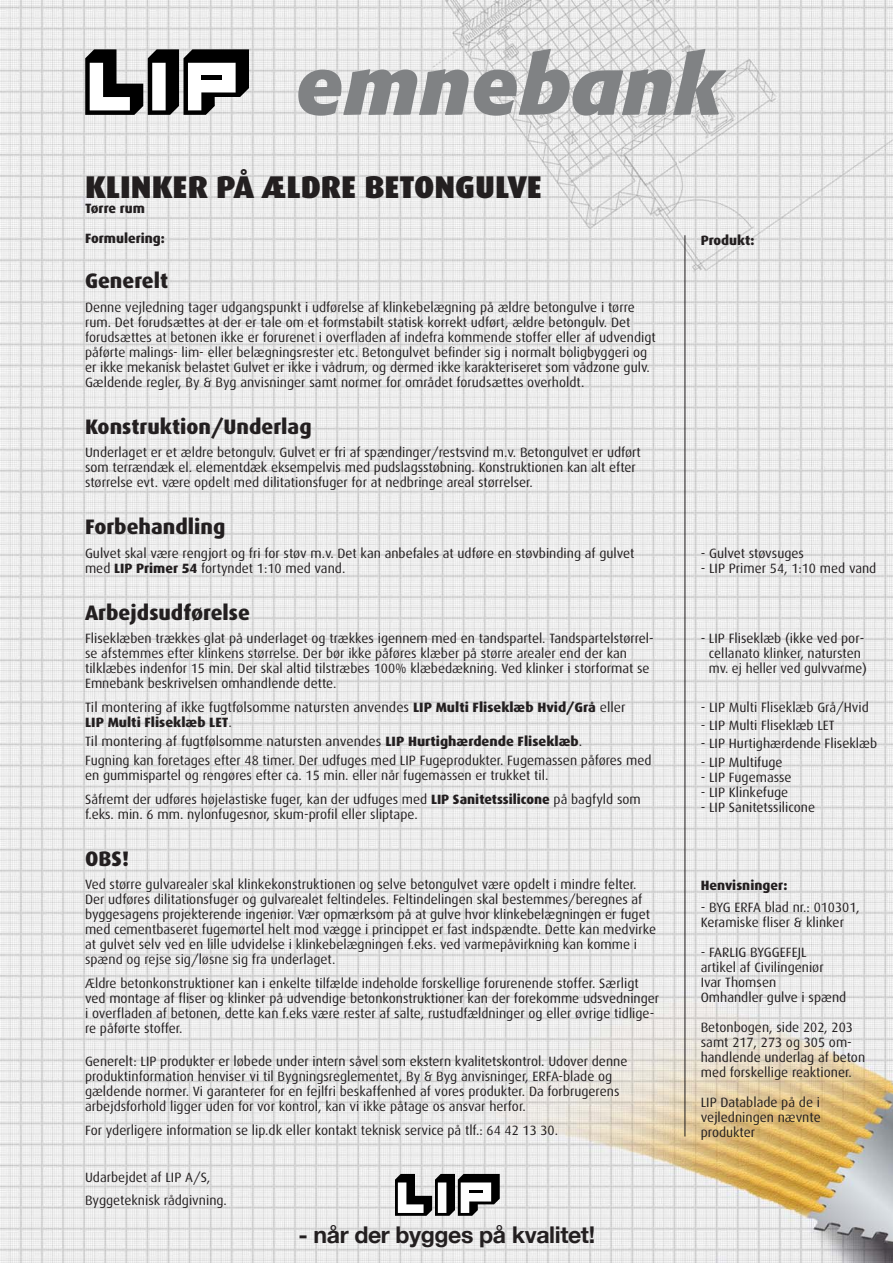
<style>
.page{position:relative;width:893px;height:1263px;background:#fff}
.page>*{position:absolute;margin:0;border:0;box-sizing:border-box;transform-origin:0 0}
.t1{font:italic 700 82.5px "Formata";color:#808284}
.t2{font:900 31.5px "Dax";color:#231f20}
.t3{font:700 23.1px "Helvetica Neue";letter-spacing:-.015em;color:#231f20}
.t4{font:800 21px "Dax";color:#231f20}
.t5{font:13.5px/15px "Dax";color:#231f20}
.t6{font:800 13.5px "Dax";color:#231f20}
.s1{font-weight:800}
</style>
<div class="page">
<img style="left:0;top:0;width:892px;height:1263px">
<svg style="left:85px;top:49px;width:164px;height:66px"></svg>
<div style="left:152px;top:63px;width:14px;height:47px;background:#fff"></div>
<div style="left:201px;top:75px;width:21px;height:5px;background:#000"></div>
<svg style="left:395px;top:1174px;width:104px;height:42px"></svg>
<hr style="left:684px;top:235px;width:1px;height:902px;background:#231f20">
<h1 class="t1" style="left:295px;top:49px;width:429px">emnebank</h1>
<h2 class="t2" style="left:85px;top:172px;width:458px">KLINKER PÅ ÆLDRE BETONGULVE</h2>
<p class="t6" style="left:85px;top:202px;width:61px">Tørre rum</p>
<p class="t6" style="left:85px;top:232px;width:81px">Formulering:</p>
<h3 class="t4" style="left:85px;top:271px;width:85px">Generelt</h3>
<p class="t5" style="left:85px;top:300px;width:572px">Denne vejledning tager udgangspunkt i udførelse af klinkebelægning på ældre betongulve i tørre rum. Det forudsættes at der er tale om et formstabilt statisk korrekt udført, ældre betongulv. Det forudsættes at betonen ikke er forurenet i overfladen af indefra kommende stoffer eller af udvendigt påførte malings- lim- eller belægningsrester etc. Betongulvet befinder sig i normalt boligbyggeri og er ikke mekanisk belastet Gulvet er ikke i vådrum, og dermed ikke karakteriseret som vådzone gulv.<br>Gældende regler, By &amp; Byg anvisninger samt normer for området forudsættes overholdt.</p>
<h3 class="t4" style="left:85px;top:416px;width:228px">Konstruktion/Underlag</h3>
<p class="t5" style="left:85px;top:446px;width:557px">Underlaget er et ældre betongulv. Gulvet er fri af spændinger/restsvind m.v. Betongulvet er udført som terrændæk el. elementdæk eksempelvis med pudslagsstøbning. Konstruktionen kan alt efter størrelse evt. være opdelt med dilitationsfuger for at nedbringe areal størrelser.</p>
<h3 class="t4" style="left:85px;top:517px;width:142px">Forbehandling</h3>
<p class="t5" style="left:85px;top:546px;width:551px">Gulvet skal være rengjort og fri for støv m.v. Det kan anbefales at udføre en støvbinding af gulvet med <span class="s1">LIP Primer 54</span> fortyndet 1:10 med vand.</p>
<h3 class="t4" style="left:85px;top:602px;width:166px">Arbejdsudførelse</h3>
<p class="t5" style="left:85px;top:632px;width:570px">Fliseklæben trækkes glat på underlaget og trækkes igennem med en tandspartel. Tandspartelstørrel&shy;se afstemmes efter klinkens størrelse. Der bør ikke påføres klæber på større arealer end der kan tilklæbes indenfor 15 min. Der skal altid tilstræbes 100% klæbedækning. Ved klinker i storformat se Emnebank beskrivelsen omhandlende dette.</p>
<p class="t5" style="left:85px;top:700px;width:542px">Til montering af ikke fugtfølsomme natursten anvendes <span class="s1">LIP Multi Fliseklæb Hvid/Grå</span> eller<br><span class="s1">LIP Multi Fliseklæb LET</span>.</p>
<p class="t5" style="left:85px;top:733px;width:568px;line-height:19.2px">Til montering af fugtfølsomme natursten anvendes <span class="s1">LIP Hurtighærdende Fliseklæb</span>.<br>Fugning kan foretages efter 48 timer. Der udfuges med LIP Fugeprodukter. Fugemassen påføres med</p>
<p class="t5" style="left:85px;top:765px;width:557px;line-height:23.5px">en gummispartel og rengøres efter ca. 15 min. eller når fugemassen er trukket til.<br>Såfremt der udføres højelastiske fuger, kan der udfuges med <span class="s1">LIP Sanitetssilicone</span> på bagfyld som</p>
<p class="t5" style="left:85px;top:807px;width:334px">f.eks. min. 6 mm. nylonfugesnor, skum-profil eller sliptape.</p>
<h3 class="t4" style="left:85px;top:848px;width:46px">OBS!</h3>
<p class="t5" style="left:85px;top:878px;width:573px">Ved større gulvarealer skal klinkekonstruktionen og selve betongulvet være opdelt i mindre felter.<br>Der udføres dilitationsfuger og gulvarealet feltindeles. Feltindelingen skal bestemmes/beregnes af byggesagens projekterende ingeniør. Vær opmærksom på at gulve hvor klinkebelægningen er fuget med cementbaseret fugemørtel helt mod vægge i princippet er fast indspændte. Dette kan medvirke at gulvet selv ved en lille udvidelse i klinkebelægningen f.eks. ved varmepåvirkning kan komme i spænd og rejse sig/løsne sig fra underlaget.</p>
<p class="t5" style="left:85px;top:976px;width:575px">Ældre betonkonstruktioner kan i enkelte tilfælde indeholde forskellige forurenende stoffer. Særligt ved montage af fliser og klinker på udvendige betonkonstruktioner kan der forekomme udsvedninger i overfladen af betonen, dette kan f.eks være rester af salte, rustudfældninger og eller øvrige tidlige&shy;re påførte stoffer.</p>
<p class="t5" style="left:85px;top:1055px;width:544px">Generelt: LIP produkter er løbede under intern såvel som ekstern kvalitetskontrol. Udover denne produktinformation henviser vi til Bygningsreglementet, By &amp; Byg anvisninger, ERFA-blade og gældende normer. Vi garanterer for en fejlfri beskaffenhed af vores produkter. Da forbrugerens arbejdsforhold ligger uden for vor kontrol, kan vi ikke påtage os ansvar herfor.</p>
<p class="t5" style="left:85px;top:1123px;width:474px">For yderligere information se lip.dk eller kontakt teknisk service på tlf.: 64 42 13 30.</p>
<p class="t5" style="left:85px;top:1166px;width:143px;line-height:23.5px">Udarbejdet af LIP A/S,<br>Byggeteknisk rådgivning.</p>
<h3 class="t3" style="left:298px;top:1220px;width:298px">- når der bygges på kvalitet!</h3>
<p class="t6" style="left:700px;top:234px;width:55px">Produkt:</p>
<p class="t5" style="left:700px;top:546px;width:105px">- Gulvet støvsuges</p>
<p class="t5" style="left:700px;top:561px;width:177px">- LIP Primer 54, 1:10 med vand</p>
<p class="t5" style="left:709px;top:632px;width:159px;text-indent:-8px">- LIP Fliseklæb (ikke ved por&shy;cellanato klinker, natursten mv. ej heller ved gulvvarme)</p>
<p class="t5" style="left:700px;top:701px;width:169px">- LIP Multi Fliseklæb Grå/Hvid</p>
<p class="t5" style="left:700px;top:718px;width:135px">- LIP Multi Fliseklæb LET</p>
<p class="t5" style="left:700px;top:736px;width:178px">- LIP Hurtighærdende Fliseklæb</p>
<p class="t5" style="left:700px;top:755px;width:83px">- LIP Multifuge</p>
<p class="t5" style="left:700px;top:770px;width:92px">- LIP Fugemasse</p>
<p class="t5" style="left:700px;top:785px;width:89px">- LIP Klinkefuge</p>
<p class="t5" style="left:700px;top:800px;width:116px">- LIP Sanitetssilicone</p>
<p class="t6" style="left:700px;top:879px;width:88px">Henvisninger:</p>
<p class="t5" style="left:700px;top:901px;width:161px">- BYG ERFA blad nr.: 010301,<br>Keramiske fliser &amp; klinker</p>
<p class="t5" style="left:700px;top:946px;width:147px">- FARLIG BYGGEFEJL<br>artikel af Civilingeniør<br>Ivar Thomsen<br>Omhandler gulve i spænd</p>
<p class="t5" style="left:700px;top:1021px;width:166px">Betonbogen, side 202, 203 samt 217, 273 og 305 om&shy;handlende underlag af beton med forskellige reaktioner.</p>
<p class="t5" style="left:700px;top:1096px;width:121px;text-align:justify">LIP Datablade på de i vejledningen nævnte produkter</p>
</div>
